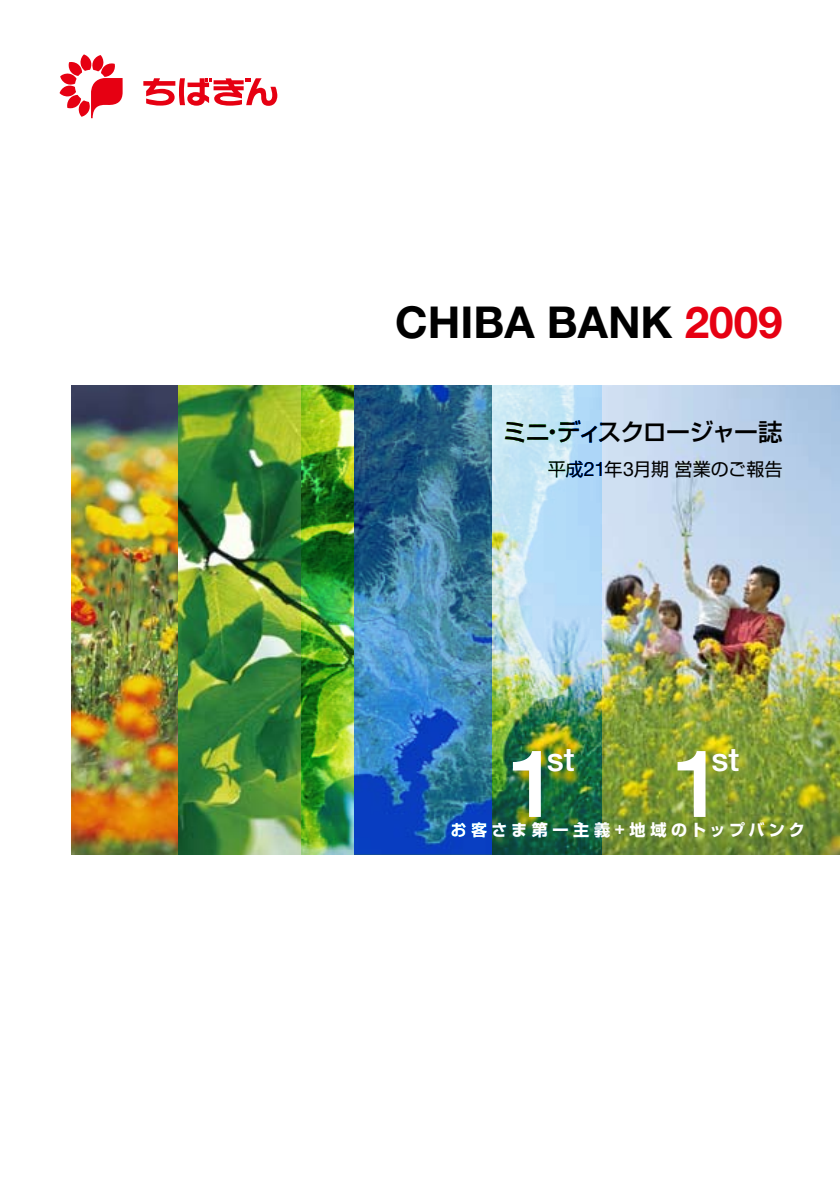
<style>
.page{position:relative;width:840px;height:1191px;background:#fff}
.page>*{position:absolute;margin:0;border:0;box-sizing:border-box;transform-origin:0 0}
.t1{font:500 94px "Helvetica Neue";color:#fff}
.t2{font:700 44px "Helvetica Neue";color:#000}
.t3{font:500 32.6px "Helvetica Neue";color:#fff}
.t4{font:500 24px "Shin Go";letter-spacing:-.045em;color:#000}
.t5{font:18px "Shin Go";letter-spacing:.005em;color:#000}
.t6{font:700 16.2px "Shin Go";letter-spacing:.26em;color:#fff}
.s1{color:#e60012}
.s2{font-family:"Helvetica Neue";font-size:19.8px}
.s3{font-family:"Helvetica Neue";font-size:17.8px}
</style>
<div class="page">
<img style="left:601px;top:386px;width:238px;height:468px">
<img style="left:71px;top:386px;width:107px;height:468px">
<svg style="left:60px;top:54px;width:62px;height:64px"></svg>
<svg style="left:143px;top:78px;width:134px;height:28px"></svg>
<img style="left:178px;top:386px;width:124px;height:468px">
<img style="left:302px;top:386px;width:299px;height:468px">
<h2 class="t2" style="left:395px;top:295px;width:389px">CHIBA BANK <span class="s1">2009</span></h2>
<h3 class="t4" style="left:502px;top:416px;width:281px">ミニ・ディスクロージャー誌</h3>
<p class="t5" style="left:547px;top:457px;width:236px">平成<span class="s2">21</span>年<span class="s2">3</span>月期営業のご報告</p>
<h1 class="t1" style="left:507px;top:727px;width:54px">1</h1>
<h3 class="t3" style="left:546px;top:740px;width:29px">st</h3>
<h1 class="t1" style="left:672px;top:727px;width:54px">1</h1>
<h3 class="t3" style="left:711px;top:740px;width:29px">st</h3>
<p class="t6" style="left:450px;top:819px;width:356px">お客さま第一主義<span class="s3">+</span>地域のトップバンク</p>
</div>
